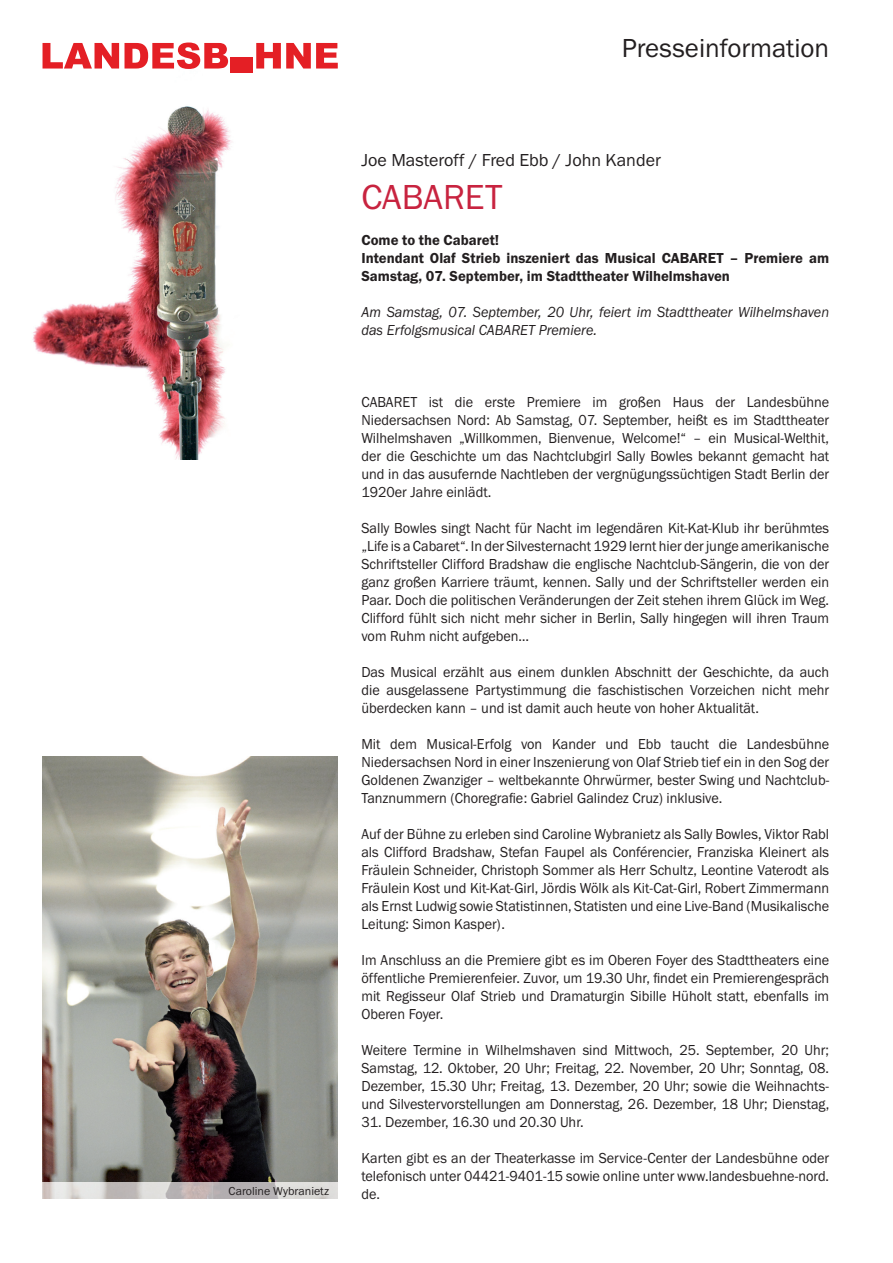
<style>
.page{position:relative;width:893px;height:1263px;background:#fff}
.page>*{position:absolute;margin:0;border:0;box-sizing:border-box;transform-origin:0 0}
.t1{font:36px "Franklin Gothic URW Boo";color:#c8233f}
.t2{font:27px "Franklin Gothic URW Boo";color:#231f20}
.t3{font:18px "Franklin Gothic URW Boo";color:#231f20}
.t4{font:15px/18px "Franklin Gothic URW Boo";color:#231f20;text-align:justify;scale:.95 1}
.t5{font:15px/18px "Franklin Gothic URW Dem";color:#231f20}
.t6{font:15px/18px "Franklin Gothic URW Boo Ita";color:#231f20;scale:.95 1}
.t7{font:12px "Franklin Gothic URW Boo";color:#231f20}
</style>
<div class="page">
<img style="left:32px;top:56px;width:221px;height:404px">
<svg style="left:43px;top:43px;width:295px;height:26px"></svg>
<div style="left:230px;top:57px;width:23px;height:15px;background:#e41f25"></div>
<img style="left:43px;top:757px;width:295px;height:425px">
<svg style="left:43px;top:1182px;width:295px;height:17px;background:#cdc8c7"></svg>
<h2 class="t2" style="left:622px;top:31px;width:209px">Presseinformation</h2>
<p class="t7" style="left:229px;top:1183px;width:102px">Caroline Wybranietz</p>
<p class="t3" style="left:361px;top:149px;width:301px">Joe Masteroff / Fred Ebb / John Kander</p>
<h1 class="t1" style="left:361px;top:175px;width:143px">CABARET</h1>
<p class="t5" style="left:361px;top:231px;width:469px">Come to the Cabaret!<br>Intendant Olaf Strieb inszeniert das Musical CABARET – Premiere am<br>Samstag, 07. September, im Stadttheater Wilhelmshaven</p>
<p class="t6" style="left:361px;top:303px;width:494px">Am Samstag, 07. September, 20 Uhr, feiert im Stadttheater Wilhelmshaven das Erfolgsmusical CABARET Premiere.</p>
<p class="t4" style="left:361px;top:393px;width:494px">CABARET ist die erste Premiere im großen Haus der Landesbühne Niedersachsen Nord: Ab Samstag, 07. September, heißt es im Stadttheater Wilhelmshaven „Willkommen, Bienvenue, Welcome!“ – ein Musical-Welthit, der die Geschichte um das Nachtclubgirl Sally Bowles bekannt gemacht hat und in das ausufernde Nachtleben der vergnügungssüchtigen Stadt Berlin der 1920er Jahre einlädt.</p>
<p class="t4" style="left:361px;top:519px;width:494px">Sally Bowles singt Nacht für Nacht im legendären Kit-Kat-Klub ihr berühmtes „Life is a Cabaret“. In der Silvesternacht 1929 lernt hier der junge amerikanische Schriftsteller Clifford Bradshaw die englische Nachtclub-Sängerin, die von der ganz großen Karriere träumt, kennen. Sally und der Schriftsteller werden ein Paar. Doch die politischen Veränderungen der Zeit stehen ihrem Glück im Weg.<br>Clifford fühlt sich nicht mehr sicher in Berlin, Sally hingegen will ihren Traum vom Ruhm nicht aufgeben…</p>
<p class="t4" style="left:361px;top:663px;width:494px">Das Musical erzählt aus einem dunklen Abschnitt der Geschichte, da auch die ausgelassene Partystimmung die faschistischen Vorzeichen nicht mehr überdecken kann – und ist damit auch heute von hoher Aktualität.</p>
<p class="t4" style="left:361px;top:735px;width:494px">Mit dem Musical-Erfolg von Kander und Ebb taucht die Landesbühne Niedersachsen Nord in einer Inszenierung von Olaf Strieb tief ein in den Sog der Goldenen Zwanziger – weltbekannte Ohrwürmer, bester Swing und Nachtclub-Tanznummern (Choregrafie: Gabriel Galindez Cruz) inklusive.</p>
<p class="t4" style="left:361px;top:825px;width:494px">Auf der Bühne zu erleben sind Caroline Wybranietz als Sally Bowles, Viktor Rabl als Clifford Bradshaw, Stefan Faupel als Conférencier, Franziska Kleinert als Fräulein Schneider, Christoph Sommer als Herr Schultz, Leontine Vaterodt als Fräulein Kost und Kit-Kat-Girl, Jördis Wölk als Kit-Cat-Girl, Robert Zimmermann als Ernst Ludwig sowie Statistinnen, Statisten und eine Live-Band (Musikalische Leitung: Simon Kasper).</p>
<p class="t4" style="left:361px;top:951px;width:494px">Im Anschluss an die Premiere gibt es im Oberen Foyer des Stadttheaters eine öffentliche Premierenfeier. Zuvor, um 19.30 Uhr, findet ein Premierengespräch mit Regisseur Olaf Strieb und Dramaturgin Sibille Hüholt statt, ebenfalls im Oberen Foyer.</p>
<p class="t4" style="left:361px;top:1041px;width:494px">Weitere Termine in Wilhelmshaven sind Mittwoch, 25. September, 20 Uhr; Samstag, 12. Oktober, 20 Uhr; Freitag, 22. November, 20 Uhr; Sonntag, 08.<br>Dezember, 15.30 Uhr; Freitag, 13. Dezember, 20 Uhr; sowie die Weihnachts&shy;und Silvestervorstellungen am Donnerstag, 26. Dezember, 18 Uhr; Dienstag,</p>
<p class="t4" style="left:361px;top:1113px;width:236px">31. Dezember, 16.30 und 20.30 Uhr.</p>
<p class="t4" style="left:361px;top:1149px;width:494px">Karten gibt es an der Theaterkasse im Service-Center der Landesbühne oder telefonisch unter 04421-9401-15 sowie online unter www.landesbuehne-nord. de.</p>
</div>
